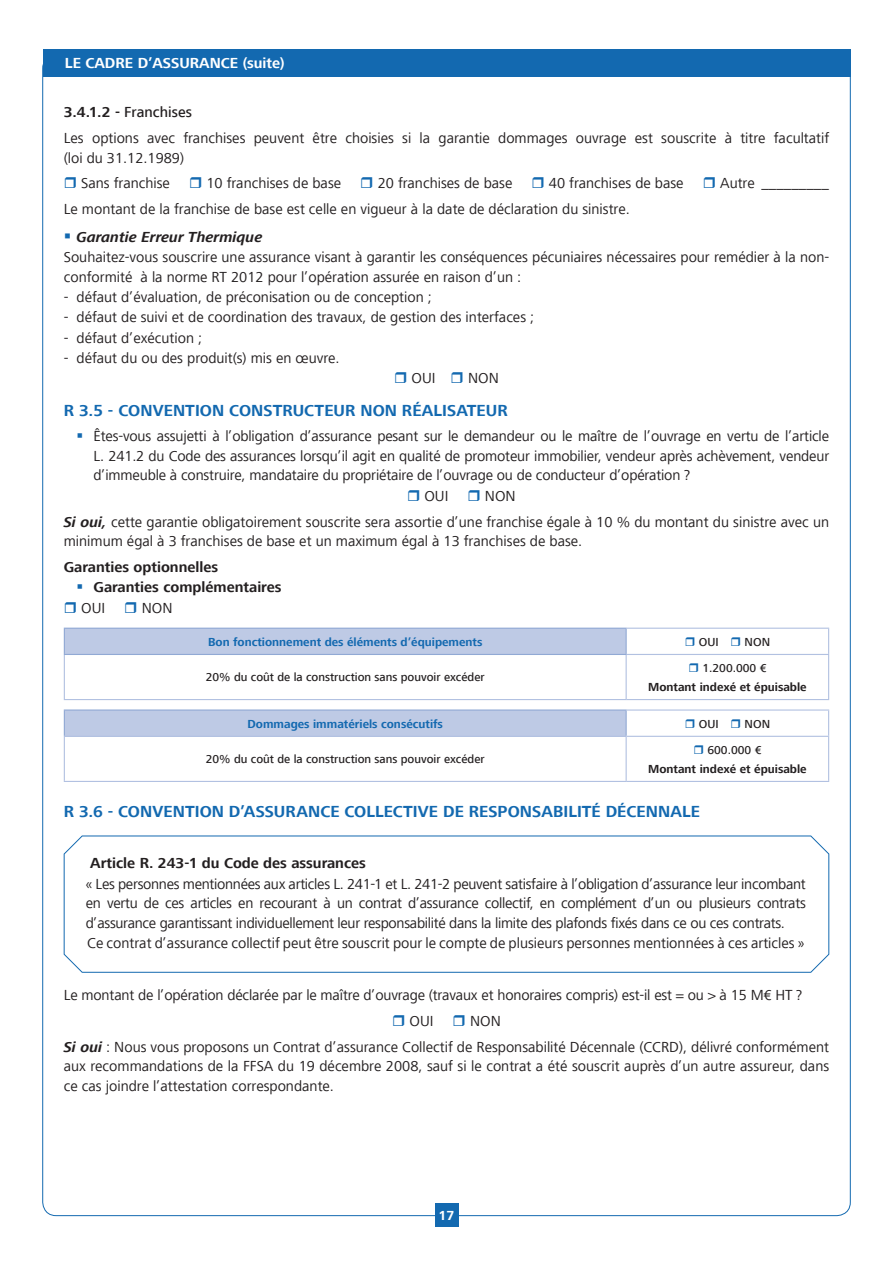
<style>
.page{position:relative;width:893px;height:1263px;background:#fff}
.page>*{position:absolute;margin:0;border:0;box-sizing:border-box;transform-origin:0 0}
.t1{font:700 16.5px "Frutiger Next LT";letter-spacing:.005em;color:#1369b0}
.t2{font:15px/25.8px "Frutiger Next LT";color:#231f20}
.t3{font:15px/19.8px "Frutiger Next LT";letter-spacing:-.02em;color:#231f20}
.t4{font:700 15px/20.4px "Frutiger Next LT";color:#231f20}
.t5{font:700 15px "Frutiger Next LT";color:#fff}
.t6{font:700 13.5px "Frutiger Next LT";color:#fff}
.t7{font:500 12px "Frutiger Next LT";color:#231f20}
.t8{font:700 12px "Frutiger Next LT";color:#1369b0}
.t9{font:700 12px "Frutiger Next LT";color:#231f20}
.s1{font-weight:700}
.s2{font-weight:500}
.s3{color:#1369b0}
.s4{font-weight:700;font-style:italic}
.s5{font-weight:400}
</style>
<div class="page">
<div style="left:43px;top:49px;width:807px;height:27px;background:#1369b0"></div>
<div style="left:434px;top:1203px;width:24px;height:24px;background:#1369b0"></div>
<div style="left:64px;top:628px;width:562px;height:26px;background:#becae5"></div>
<hr style="left:627px;top:628px;width:202px;height:1px;background:#b2c1e1">
<svg style="left:828px;top:629px;width:1px;height:25px"></svg>
<hr style="left:64px;top:655px;width:1px;height:44px;background:#b2c1e1">
<hr style="left:627px;top:654px;width:202px;height:1px;background:#b2c1e1">
<hr style="left:626px;top:655px;width:1px;height:44px;background:#b2c1e1">
<hr style="left:828px;top:655px;width:1px;height:44px;background:#b2c1e1">
<hr style="left:64px;top:699px;width:562px;height:1px;background:#b2c1e1">
<hr style="left:626px;top:699px;width:203px;height:1px;background:#b2c1e1">
<hr style="left:64px;top:628px;width:563px;height:1px;background:#91a9d4">
<svg style="left:64px;top:629px;width:1px;height:25px"></svg>
<svg style="left:626px;top:629px;width:1px;height:25px"></svg>
<hr style="left:64px;top:654px;width:563px;height:1px;background:#91a9d4">
<div style="left:64px;top:710px;width:562px;height:26px;background:#becae5"></div>
<hr style="left:627px;top:709px;width:202px;height:2px;background:#b2c1e1">
<svg style="left:828px;top:711px;width:1px;height:25px"></svg>
<hr style="left:626px;top:736px;width:203px;height:1px;background:#b2c1e1">
<hr style="left:828px;top:737px;width:1px;height:44px;background:#b2c1e1">
<hr style="left:626px;top:781px;width:203px;height:1px;background:#b2c1e1">
<hr style="left:64px;top:709px;width:563px;height:2px;background:#91a9d4">
<svg style="left:64px;top:711px;width:1px;height:25px"></svg>
<svg style="left:626px;top:711px;width:1px;height:25px"></svg>
<hr style="left:64px;top:736px;width:562px;height:1px;background:#b2c1e1">
<hr style="left:64px;top:737px;width:1px;height:44px;background:#b2c1e1">
<hr style="left:626px;top:737px;width:1px;height:44px;background:#b2c1e1">
<hr style="left:64px;top:781px;width:562px;height:1px;background:#b2c1e1">
<svg style="left:63px;top:835px;width:767px;height:138px"></svg>
<p class="t5" style="left:65px;top:55px;width:221px">LE CADRE D’ASSURANCE (suite)</p>
<p class="t2" style="left:64px;top:99px;width:767px"><span class="s1">3.4.1.2 -</span> <span class="s2">Franchises<br></span>Les options avec franchises peuvent être choisies si la garantie dommages ouvrage est souscrite à titre facultatif</p>
<p class="t2" style="left:64px;top:145px;width:122px;text-align:center">(loi du 31.12.1989)<br>Sans franchise</p>
<p class="t2" style="left:207px;top:171px;width:136px">10 franchises de base</p>
<p class="t2" style="left:378px;top:171px;width:136px">20 franchises de base</p>
<p class="t2" style="left:549px;top:171px;width:136px">40 franchises de base</p>
<p class="t2" style="left:720px;top:171px;width:36px">Autre</p>
<p class="t2" style="left:64px;top:196px;width:567px">Le montant de la franchise de base est celle en vigueur à la date de déclaration du sinistre.</p>
<p class="t2" style="left:64px;top:227px;width:767px;line-height:20px"><span class="s3">▪</span> <span class="s4">Garantie Erreur Thermique<br></span>Souhaitez-vous souscrire une assurance visant à garantir les conséquences pécuniaires nécessaires pour remédier à la non&shy;conformité à la norme RT 2012 pour l’opération assurée en raison d’un :</p>
<p class="t2" style="left:64px;top:284px;width:370px">- défaut d’évaluation, de préconisation ou de conception ;</p>
<p class="t2" style="left:64px;top:304px;width:472px">- défaut de suivi et de coordination des travaux, de gestion des interfaces ;</p>
<p class="t2" style="left:64px;top:325px;width:140px">- défaut d’exécution ;</p>
<p class="t2" style="left:64px;top:345px;width:277px">- défaut du ou des produit(s) mis en œuvre.</p>
<p class="t2" style="left:412px;top:365px;width:25px">OUI</p>
<p class="t2" style="left:468px;top:365px;width:32px">NON</p>
<p class="t1" style="left:64px;top:401px;width:446px">R 3.5 - CONVENTION CONSTRUCTEUR NON RÉALISATEUR</p>
<p class="t2" style="left:77px;top:424px;width:754px"><span class="s3">▪</span> Êtes-vous assujetti à l’obligation d’assurance pesant sur le demandeur ou le maître de l’ouvrage en vertu de l’article</p>
<p class="t2" style="left:94px;top:443px;width:737px">L. 241.2 du Code des assurances lorsqu’il agit en qualité de promoteur immobilier, vendeur après achèvement, vendeur</p>
<p class="t2" style="left:94px;top:463px;width:598px">d’immeuble à construire, mandataire du propriétaire de l’ouvrage ou de conducteur d’opération ?</p>
<p class="t2" style="left:424px;top:483px;width:25px">OUI</p>
<p class="t2" style="left:64px;top:483px;width:767px;text-indent:421px">NON<br><span class="s4">Si oui,</span> cette garantie obligatoirement souscrite sera assortie d’une franchise égale à 10 % du montant du sinistre avec un</p>
<p class="t2" style="left:64px;top:528px;width:520px">minimum égal à 3 franchises de base et un maximum égal à 13 franchises de base.</p>
<p class="t4" style="left:64px;top:557px;width:156px">Garanties optionnelles</p>
<p class="t4" style="left:81px;top:577px;width:202px;text-indent:-5px"><span class="s3">▪</span> Garanties complémentaires<br><span class="s5">OUI</span></p>
<p class="t2" style="left:142px;top:595px;width:32px">NON</p>
<p class="t8" style="left:208px;top:635px;width:276px">Bon fonctionnement des éléments d’équipements</p>
<p class="t7" style="left:699px;top:635px;width:21px">OUI</p>
<p class="t7" style="left:745px;top:635px;width:27px">NON</p>
<p class="t7" style="left:206px;top:671px;width:280px">20% du coût de la construction sans pouvoir excéder</p>
<p class="t7" style="left:702px;top:661px;width:66px">1.200.000 €</p>
<p class="t9" style="left:648px;top:680px;width:160px">Montant indexé et épuisable</p>
<p class="t8" style="left:248px;top:717px;width:197px">Dommages immatériels consécutifs</p>
<p class="t7" style="left:699px;top:717px;width:21px">OUI</p>
<p class="t7" style="left:745px;top:717px;width:27px">NON</p>
<p class="t7" style="left:206px;top:752px;width:280px">20% du coût de la construction sans pouvoir excéder</p>
<p class="t7" style="left:707px;top:743px;width:55px">600.000 €</p>
<p class="t9" style="left:648px;top:762px;width:160px">Montant indexé et épuisable</p>
<p class="t1" style="left:64px;top:802px;width:638px">R 3.6 - CONVENTION D’ASSURANCE COLLECTIVE DE RESPONSABILITÉ DÉCENNALE</p>
<p class="t4" style="left:90px;top:853px;width:277px">Article R. 243-1 du Code des assurances</p>
<p class="t3" style="left:86px;top:874px;width:722px">« Les personnes mentionnées aux articles L. 241-1 et L. 241-2 peuvent satisfaire à l’obligation d’assurance leur incombant en vertu de ces articles en recourant à un contrat d’assurance collectif, en complément d’un ou plusieurs contrats d’assurance garantissant individuellement leur responsabilité dans la limite des plafonds fixés dans ce ou ces contrats.<br>Ce contrat d’assurance collectif peut être souscrit pour le compte de plusieurs personnes mentionnées à ces articles »</p>
<p class="t2" style="left:410px;top:982px;width:394px;text-indent:-346px">Le montant de l’opération déclarée par le maître d’ouvrage (travaux et honoraires compris) est-il est = ou &gt; à 15 M€ HT ?<br>OUI</p>
<p class="t2" style="left:64px;top:1008px;width:767px;text-indent:406px">NON<br><span class="s4">Si oui</span> : Nous vous proposons un Contrat d’assurance Collectif de Responsabilité Décennale (CCRD), délivré conformément</p>
<p class="t2" style="left:64px;top:1056px;width:767px;line-height:19.5px">aux recommandations de la FFSA du 19 décembre 2008, sauf si le contrat a été souscrit auprès d’un autre assureur, dans ce cas joindre l’attestation correspondante.</p>
<p class="t6" style="left:439px;top:1208px;width:17px">17</p>
</div>
